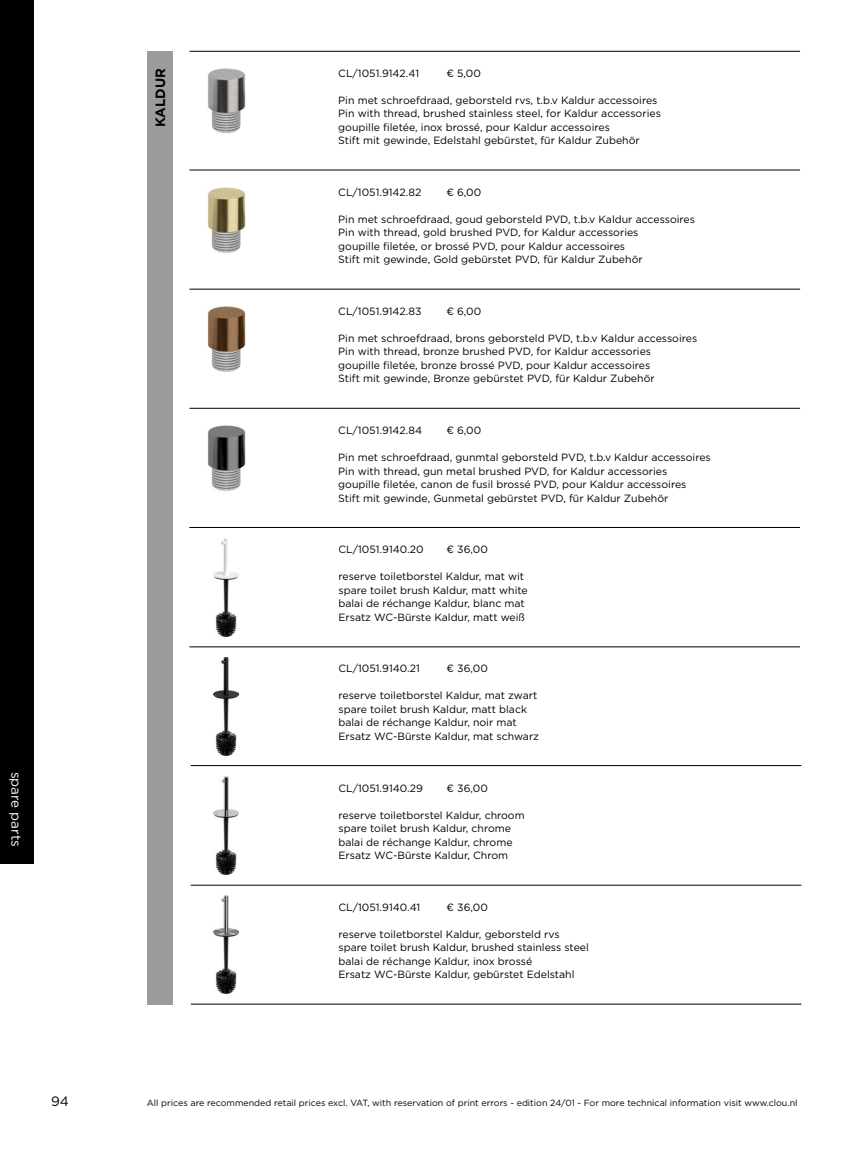
<style>
.page{position:relative;width:851px;height:1149px;background:#fff}
.page>*{position:absolute;margin:0;border:0;box-sizing:border-box;transform-origin:0 0}
.t1{font:13.5px "Gotham";color:#fff}
.t2{font:700 13.5px "Gotham";color:#000}
.t3{font:13.5px "Gotham";color:#000}
.PLATTE_TEKST{font:10.5px "Gotham";color:#000}
.t4{font:8.85px "Gotham";color:#000}
</style>
<div class="page">
<div style="left:0;top:0;width:34px;height:863px;background:#000"></div>
<hr style="left:191px;top:1003px;width:610px;height:1px;background:#000">
<img style="left:208px;top:68px;width:38px;height:65px">
<img style="left:207px;top:187px;width:39px;height:66px">
<img style="left:207px;top:306px;width:39px;height:66px">
<img style="left:207px;top:425px;width:39px;height:66px">
<div style="left:147px;top:51px;width:25px;height:953px;background:#9c9c9c"></div>
<hr style="left:189px;top:289px;width:611px;height:1px;background:#000">
<hr style="left:189px;top:408px;width:611px;height:1px;background:#000">
<hr style="left:189px;top:527px;width:610px;height:1px;background:#000">
<hr style="left:189px;top:646px;width:610px;height:1px;background:#000">
<hr style="left:191px;top:765px;width:610px;height:1px;background:#000">
<hr style="left:191px;top:884px;width:610px;height:1px;background:#000">
<hr style="left:189px;top:170px;width:611px;height:1px;background:#000">
<hr style="left:189px;top:51px;width:611px;height:1px;background:#000">
<img style="left:214px;top:538px;width:24px;height:98px">
<img style="left:214px;top:657px;width:24px;height:98px">
<img style="left:214px;top:776px;width:24px;height:98px">
<img style="left:214px;top:895px;width:24px;height:98px">
<p class="t2" style="left:152px;top:127px;width:61px;rotate:-90deg">KALDUR</p>
<p class="t1" style="left:25px;top:771px;width:77px;rotate:90deg">spare parts</p>
<p class="PLATTE_TEKST" style="left:338px;top:66px;width:82px">CL/1051.9142.41</p>
<p class="PLATTE_TEKST" style="left:446px;top:66px;width:36px">€ 5,00</p>
<p class="PLATTE_TEKST" style="left:338px;top:93px;width:321px">Pin met schroefdraad, geborsteld rvs, t.b.v Kaldur accessoires</p>
<p class="PLATTE_TEKST" style="left:338px;top:106px;width:324px">Pin with thread, brushed stainless steel, for Kaldur accessories</p>
<p class="PLATTE_TEKST" style="left:338px;top:120px;width:273px">goupille filetée, inox brossé, pour Kaldur accessoires</p>
<p class="PLATTE_TEKST" style="left:338px;top:133px;width:303px">Stift mit gewinde, Edelstahl gebürstet, für Kaldur Zubehör</p>
<p class="PLATTE_TEKST" style="left:338px;top:185px;width:85px">CL/1051.9142.82</p>
<p class="PLATTE_TEKST" style="left:446px;top:185px;width:36px">€ 6,00</p>
<p class="PLATTE_TEKST" style="left:338px;top:212px;width:358px">Pin met schroefdraad, goud geborsteld PVD, t.b.v Kaldur accessoires</p>
<p class="PLATTE_TEKST" style="left:338px;top:226px;width:302px">Pin with thread, gold brushed PVD, for Kaldur accessories</p>
<p class="PLATTE_TEKST" style="left:338px;top:239px;width:288px">goupille filetée, or brossé PVD, pour Kaldur accessoires</p>
<p class="PLATTE_TEKST" style="left:338px;top:253px;width:306px">Stift mit gewinde, Gold gebürstet PVD, für Kaldur Zubehör</p>
<p class="PLATTE_TEKST" style="left:338px;top:304px;width:85px">CL/1051.9142.83</p>
<p class="PLATTE_TEKST" style="left:446px;top:304px;width:36px">€ 6,00</p>
<p class="PLATTE_TEKST" style="left:338px;top:331px;width:360px">Pin met schroefdraad, brons geborsteld PVD, t.b.v Kaldur accessoires</p>
<p class="PLATTE_TEKST" style="left:338px;top:345px;width:314px">Pin with thread, bronze brushed PVD, for Kaldur accessories</p>
<p class="PLATTE_TEKST" style="left:338px;top:358px;width:313px">goupille filetée, bronze brossé PVD, pour Kaldur accessoires</p>
<p class="PLATTE_TEKST" style="left:338px;top:372px;width:318px">Stift mit gewinde, Bronze gebürstet PVD, für Kaldur Zubehör</p>
<p class="PLATTE_TEKST" style="left:338px;top:423px;width:85px">CL/1051.9142.84</p>
<p class="PLATTE_TEKST" style="left:446px;top:423px;width:36px">€ 6,00</p>
<p class="PLATTE_TEKST" style="left:338px;top:450px;width:374px">Pin met schroefdraad, gunmtal geborsteld PVD, t.b.v Kaldur accessoires</p>
<p class="PLATTE_TEKST" style="left:338px;top:464px;width:330px">Pin with thread, gun metal brushed PVD, for Kaldur accessories</p>
<p class="PLATTE_TEKST" style="left:338px;top:477px;width:349px">goupille filetée, canon de fusil brossé PVD, pour Kaldur accessoires</p>
<p class="PLATTE_TEKST" style="left:338px;top:491px;width:331px">Stift mit gewinde, Gunmetal gebürstet PVD, für Kaldur Zubehör</p>
<p class="PLATTE_TEKST" style="left:338px;top:542px;width:86px">CL/1051.9140.20</p>
<p class="PLATTE_TEKST" style="left:446px;top:542px;width:43px">€ 36,00</p>
<p class="PLATTE_TEKST" style="left:338px;top:569px;width:187px">reserve toiletborstel Kaldur, mat wit</p>
<p class="PLATTE_TEKST" style="left:338px;top:583px;width:191px">spare toilet brush Kaldur, matt white</p>
<p class="PLATTE_TEKST" style="left:338px;top:596px;width:188px">balai de réchange Kaldur, blanc mat</p>
<p class="PLATTE_TEKST" style="left:338px;top:610px;width:188px">Ersatz WC-Bürste Kaldur, matt weiß</p>
<p class="PLATTE_TEKST" style="left:338px;top:661px;width:83px">CL/1051.9140.21</p>
<p class="PLATTE_TEKST" style="left:446px;top:661px;width:43px">€ 36,00</p>
<p class="PLATTE_TEKST" style="left:338px;top:688px;width:200px">reserve toiletborstel Kaldur, mat zwart</p>
<p class="PLATTE_TEKST" style="left:338px;top:702px;width:190px">spare toilet brush Kaldur, matt black</p>
<p class="PLATTE_TEKST" style="left:338px;top:715px;width:180px">balai de réchange Kaldur, noir mat</p>
<p class="PLATTE_TEKST" style="left:338px;top:729px;width:202px">Ersatz WC-Bürste Kaldur, mat schwarz</p>
<p class="PLATTE_TEKST" style="left:338px;top:781px;width:86px">CL/1051.9140.29</p>
<p class="PLATTE_TEKST" style="left:446px;top:781px;width:43px">€ 36,00</p>
<p class="PLATTE_TEKST" style="left:338px;top:808px;width:188px">reserve toiletborstel Kaldur, chroom</p>
<p class="PLATTE_TEKST" style="left:338px;top:821px;width:174px">spare toilet brush Kaldur, chrome</p>
<p class="PLATTE_TEKST" style="left:338px;top:835px;width:175px">balai de réchange Kaldur, chrome</p>
<p class="PLATTE_TEKST" style="left:338px;top:848px;width:171px">Ersatz WC-Bürste Kaldur, Chrom</p>
<p class="PLATTE_TEKST" style="left:338px;top:899px;width:83px">CL/1051.9140.41</p>
<p class="PLATTE_TEKST" style="left:446px;top:899px;width:43px">€ 36,00</p>
<p class="PLATTE_TEKST" style="left:338px;top:926px;width:223px">reserve toiletborstel Kaldur, geborsteld rvs</p>
<p class="PLATTE_TEKST" style="left:338px;top:940px;width:252px">spare toilet brush Kaldur, brushed stainless steel</p>
<p class="PLATTE_TEKST" style="left:338px;top:953px;width:195px">balai de réchange Kaldur, inox brossé</p>
<p class="PLATTE_TEKST" style="left:338px;top:967px;width:237px">Ersatz WC-Bürste Kaldur, gebürstet Edelstahl</p>
<p class="t3" style="left:51px;top:1092px;width:19px">94</p>
<p class="t4" style="left:147px;top:1097px;width:652px">All prices are recommended retail prices excl. VAT, with reservation of print errors - edition 24/01 - For more technical information visit www.clou.nl</p>
</div>
